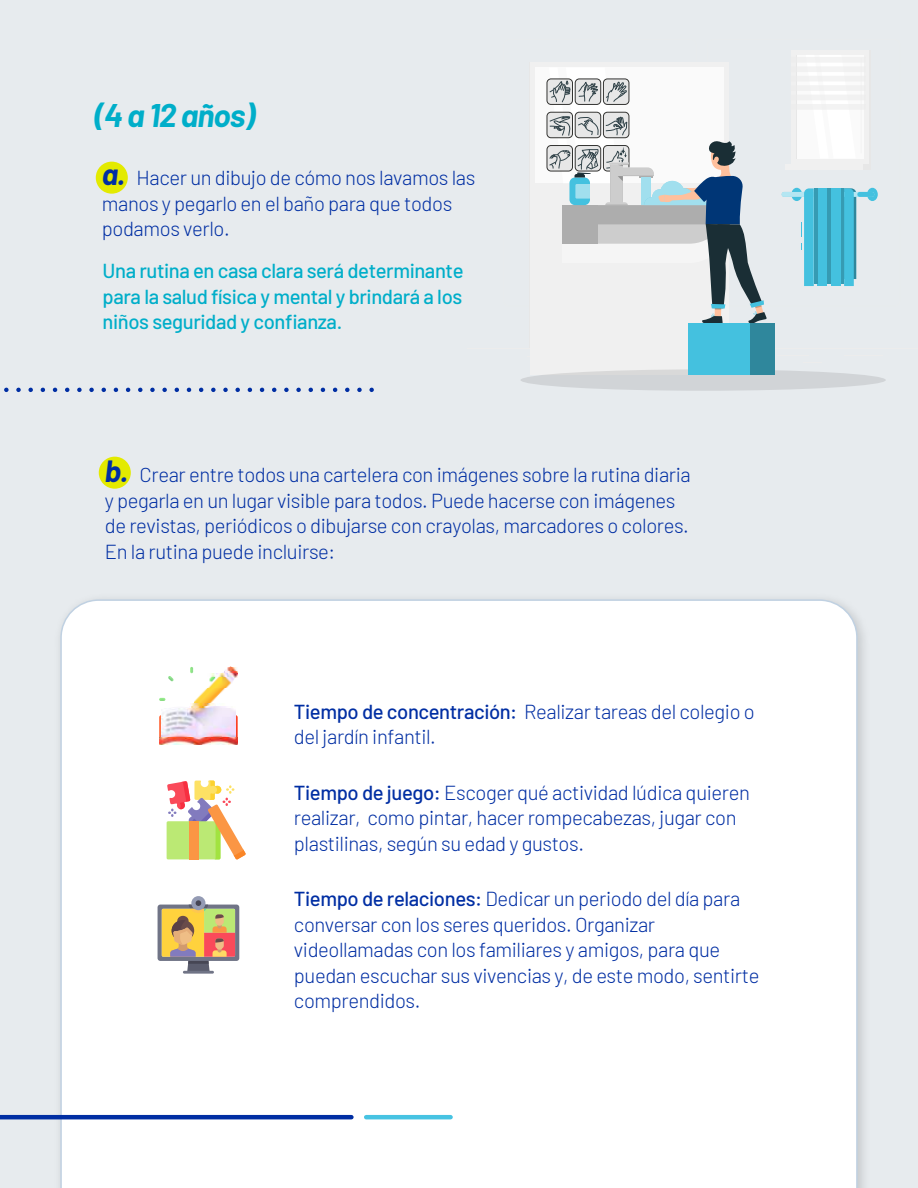
<style>
.page{position:relative;width:918px;height:1188px;background:#e7ebee}
.page>*{position:absolute;margin:0;border:0;box-sizing:border-box;transform-origin:0 0}
.t1{font:italic 700 31.95px "Barlow";letter-spacing:-.03em;color:#00aec9}
.t2{font:300 20.25px/25.5px "Barlow";letter-spacing:-.02em;color:#002ea3}
.t3{font:500 20.25px/25.5px "Barlow";letter-spacing:-.02em;color:#00aec9;text-align:justify}
.s1{font-weight:700;font-style:italic;font-size:30px}
.s2{font-weight:500}
</style>
<div class="page">
<div style="left:60px;top:599px;width:798px;height:589px;background:#fff"></div>
<hr style="left:0;top:1115px;width:351px;height:4px;background:#002ea3">
<hr style="left:366px;top:1115px;width:85px;height:4px;background:#47c3e2">
<svg style="left:6px;top:388px;width:356px;height:4px"></svg>
<div style="left:99px;top:457px;width:32px;height:32px;background:#e3ea00;border-radius:50%"></div>
<div style="left:96px;top:162px;width:32px;height:32px;background:#e3ea00;border-radius:50%"></div>
<hr style="left:468px;top:348px;width:450px;height:1px;background:#ececec">
<hr style="left:777px;top:356px;width:32px;height:1px;background:#ececec">
<hr style="left:844px;top:356px;width:39px;height:1px;background:#ececec">
<hr style="left:527px;top:356px;width:44px;height:1px;background:#ececec">
<div style="left:791px;top:50px;width:78px;height:114px;background:#f0f0f0"></div>
<div style="left:795px;top:164px;width:75px;height:5px;background:#e7e7e7"></div>
<div style="left:785px;top:164px;width:78px;height:5px;background:#f0f0f0"></div>
<svg style="left:806px;top:55px;width:50px;height:103px"></svg>
<div style="left:530px;top:62px;width:199px;height:313px;background:#f0f0f0"></div>
<div style="left:536px;top:67px;width:188px;height:116px;background:#fafafa"></div>
<div style="left:547px;top:79px;width:26px;height:26px;border:1px solid #1d1d1b;border-radius:4px"></div>
<div style="left:547px;top:112px;width:26px;height:26px;border:1px solid #1d1d1b;border-radius:4px"></div>
<div style="left:547px;top:145px;width:26px;height:26px;border:1px solid #1d1d1b;border-radius:4px"></div>
<div style="left:520px;top:369px;width:366px;height:22px;background:#d1d4d7;border-radius:50%"></div>
<svg style="left:549px;top:78px;width:218px;height:245px"></svg>
<div style="left:867px;top:188px;width:11px;height:13px;background:#44c1df;border-radius:50%"></div>
<div style="left:791px;top:188px;width:11px;height:13px;background:#44c1df;border-radius:50%"></div>
<div style="left:782px;top:192px;width:92px;height:5px;background:#b4e6f2;border-radius:2px"></div>
<div style="left:857px;top:192px;width:17px;height:5px;background:#44c1df;border-radius:2px"></div>
<svg style="left:840px;top:188px;width:16px;height:98px"></svg>
<svg style="left:840px;top:188px;width:4px;height:96px"></svg>
<div style="left:831px;top:188px;width:9px;height:98px;background:#44c1df"></div>
<hr style="left:827px;top:188px;width:4px;height:96px;background:#369bb3">
<div style="left:817px;top:188px;width:10px;height:98px;background:#44c1df"></div>
<svg style="left:801px;top:188px;width:13px;height:98px"></svg>
<hr style="left:814px;top:188px;width:3px;height:96px;background:#000">
<div style="left:688px;top:323px;width:62px;height:52px;background:#44c1df"></div>
<div style="left:750px;top:323px;width:25px;height:52px;background:#2f879c"></div>
<img style="left:159px;top:712px;width:79px;height:25px">
<img style="left:194px;top:673px;width:28px;height:30px">
<svg style="left:159px;top:698px;width:6px;height:3px"></svg>
<svg style="left:190px;top:667px;width:3px;height:6px"></svg>
<svg style="left:168px;top:676px;width:6px;height:5px"></svg>
<svg style="left:222px;top:667px;width:16px;height:16px"></svg>
<img style="left:195px;top:674px;width:43px;height:3px">
<img style="left:195px;top:677px;width:38px;height:26px">
<img style="left:190px;top:703px;width:42px;height:3px">
<img style="left:190px;top:706px;width:45px;height:2px">
<img style="left:161px;top:708px;width:74px;height:29px">
<img style="left:159px;top:737px;width:79px;height:8px">
<svg style="left:167px;top:781px;width:79px;height:78px;background:#e4d09e"></svg>
<div style="left:158px;top:905px;width:81px;height:56px;background:linear-gradient(to bottom,#707486,#707486);border-radius:3px"></div>
<hr style="left:183px;top:971px;width:31px;height:3px;background:#707486">
<div style="left:191px;top:896px;width:14px;height:14px;background:#949bb4;border-radius:50%"></div>
<svg style="left:162px;top:900px;width:73px;height:72px;background:#ceae7c"></svg>
<h1 class="t1" style="left:94px;top:91px;width:163px">(4 a 12 años)</h1>
<p class="t2" style="left:102px;top:164px;width:375px"><span class="s1">a.</span> Hacer un dibujo de cómo nos lavamos las manos y pegarlo en el baño para que todos podamos verlo.</p>
<p class="t3" style="left:103px;top:257px;width:362px">Una rutina en casa clara será determinante para la salud física y mental y brindará a los niños seguridad y confianza.</p>
<p class="t2" style="left:105px;top:460px;width:587px"><span class="s1">b.</span> Crear entre todos una cartelera con imágenes sobre la rutina diaria y pegarla en un lugar visible para todos. Puede hacerse con imágenes de revistas, periódicos o dibujarse con crayolas, marcadores o colores.<br>En la rutina puede incluirse:</p>
<p class="t2" style="left:294px;top:697px;width:462px"><span class="s2">Tiempo de concentración:</span> Realizar tareas del colegio o del jardín infantil.</p>
<p class="t2" style="left:294px;top:778px;width:457px"><span class="s2">Tiempo de juego:</span> Escoger qué actividad lúdica quieren realizar, como pintar, hacer rompecabezas, jugar con plastilinas, según su edad y gustos.</p>
<p class="t2" style="left:294px;top:884px;width:467px"><span class="s2">Tiempo de relaciones:</span> Dedicar un periodo del día para conversar con los seres queridos. Organizar videollamadas con los familiares y amigos, para que puedan escuchar sus vivencias y, de este modo, sentirte comprendidos.</p>
</div>
